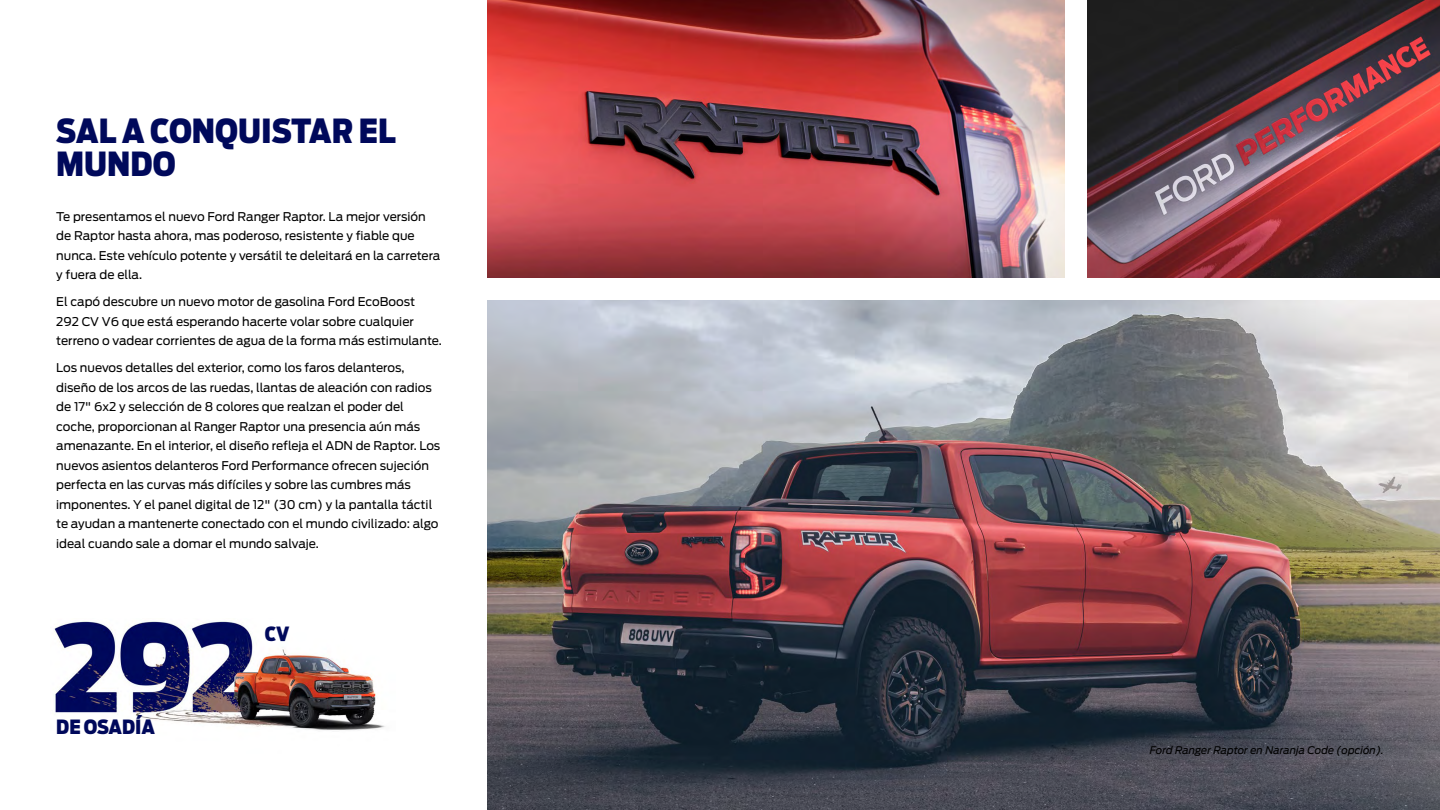
<style>
.page{position:relative;width:1440px;height:810px;background:#fff}
.page>*{position:absolute;margin:0;border:0;box-sizing:border-box;transform-origin:0 0}
.t1{font:900 33px/33px "Ford Antenna Cond";color:#00095b}
.t2{font:900 19.5px "Ford Antenna Cond";color:#00095b}
.t3{font:12px/19.5px "Ford Antenna";color:#000}
.t4{font:italic 10.5px "Ford Antenna";color:#000}
</style>
<div class="page">
<img style="left:488px;top:300px;width:952px;height:510px">
<img style="left:488px;top:0;width:577px;height:278px">
<img style="left:1088px;top:0;width:352px;height:278px">
<img style="left:53px;top:621px;width:332px;height:109px">
<h1 class="t1" style="left:56px;top:110px;width:341px">SAL A CONQUISTAR EL<br>MUNDO</h1>
<p class="t3" style="left:56px;top:205px;width:386px">Te presentamos el nuevo Ford Ranger Raptor. La mejor versión de Raptor hasta ahora, mas poderoso, resistente y fiable que nunca. Este vehículo potente y versátil te deleitará en la carretera y fuera de ella.</p>
<p class="t3" style="left:56px;top:291px;width:387px">El capó descubre un nuevo motor de gasolina Ford EcoBoost<br>292 CV V6 que está esperando hacerte volar sobre cualquier terreno o vadear corrientes de agua de la forma más estimulante.</p>
<p class="t3" style="left:56px;top:357px;width:386px">Los nuevos detalles del exterior, como los faros delanteros, diseño de los arcos de las ruedas, llantas de aleación con radios de 17" 6x2 y selección de 8 colores que realzan el poder del coche, proporcionan al Ranger Raptor una presencia aún más amenazante. En el interior, el diseño refleja el ADN de Raptor. Los nuevos asientos delanteros Ford Performance ofrecen sujeción perfecta en las curvas más difíciles y sobre las cumbres más imponentes. Y el panel digital de 12" (30 cm) y la pantalla táctil te ayudan a mantenerte conectado con el mundo civilizado: algo ideal cuando sale a domar el mundo salvaje.</p>
<h2 class="t2" style="left:56px;top:709px;width:100px">DE OSADÍA</h2>
<h2 class="t2" style="left:265px;top:615px;width:26px">CV</h2>
<p class="t4" style="left:1150px;top:741px;width:236px">Ford Ranger Raptor en Naranja Code (opción).</p>
</div>
